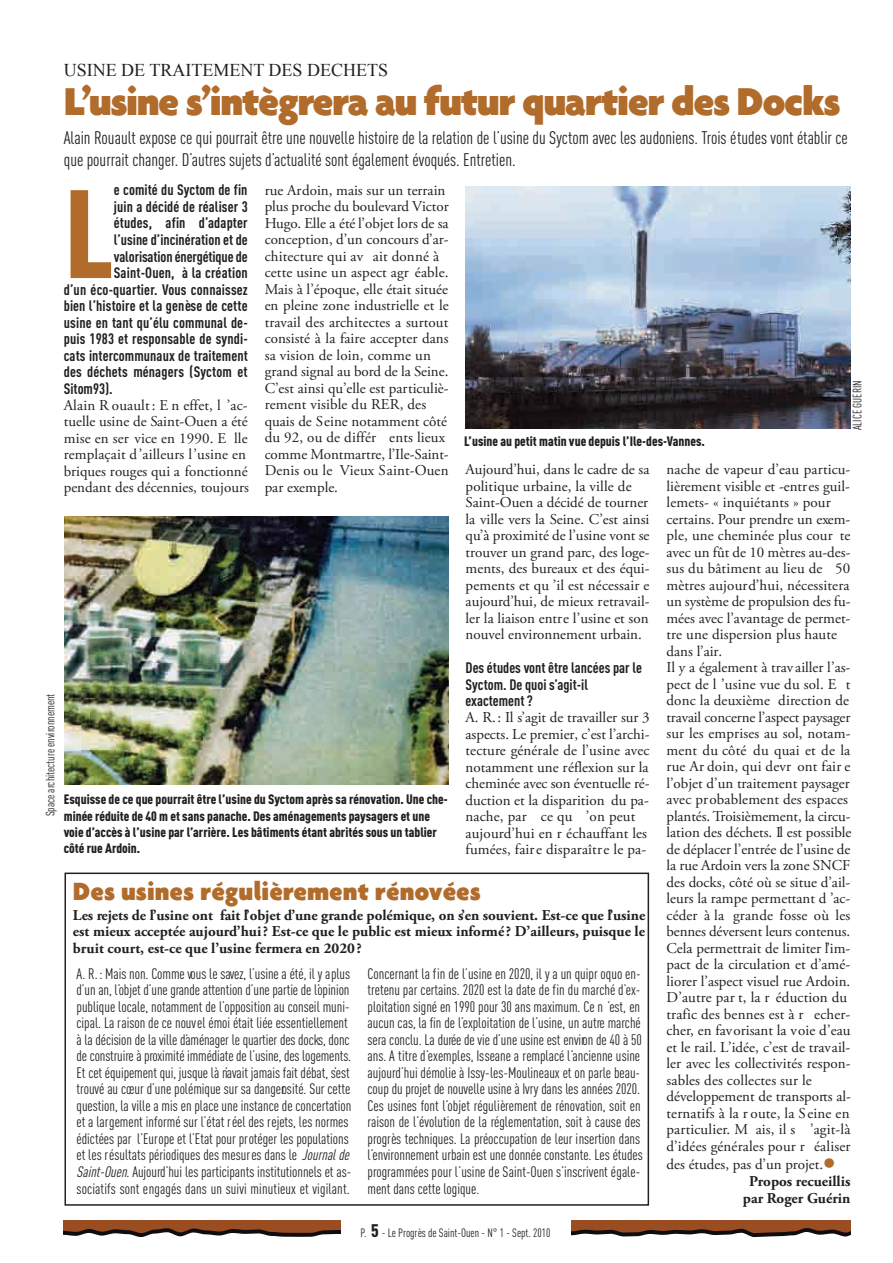
<style>
.page{position:relative;width:893px;height:1263px;background:#fff}
.page>*{position:absolute;margin:0;border:0;box-sizing:border-box;transform-origin:0 0}
.t1{font:900 123.45px "DIN Cond";color:#b16b2a}
.t2{font:900 42px "Agenda";letter-spacing:-.035em;color:#b16b2a}
.t3{font:900 27px "Agenda";color:#b16b2a}
.t4{font:18px/21.6px "DIN Cond";color:#231f20}
.t5{font:18px "Times New Roman";color:#231f20}
.t6{font:15px/16.5px "Adobe Garamond Pro";color:#231f20}
.t7{font:15px/16.5px "DIN Cond";color:#231f20}
.t8{font:700 15px/16.5px "DIN Cond";letter-spacing:.005em;color:#231f20}
.t9{font:700 15px/16.5px "Adobe Garamond Pro";color:#231f20;text-align:center}
.t10{font:900 13.5px/16.2px "DIN Cond";color:#231f20}
.t11{font:12px "DIN Cond";color:#231f20}
.s1{font-style:italic}
.s2{font-weight:900;font-size:18px}
</style>
<div class="page">
<div style="left:65px;top:872px;width:584px;height:334px;border:2px solid #231f20"></div>
<svg style="left:64px;top:1220px;width:786px;height:17px;background:#87563b"></svg>
<div style="left:341px;top:1219px;width:229px;height:26px;background:#fff"></div>
<img style="left:466px;top:186px;width:384px;height:243px">
<img style="left:65px;top:516px;width:384px;height:269px">
<p class="t5" style="left:64px;top:58px;width:326px">USINE DE TRAITEMENT DES DECHETS</p>
<h2 class="t2" style="left:64px;top:86px;width:778px">L’usine s’intègrera au futur quartier des Docks</h2>
<p class="t4" style="left:64px;top:127px;width:785px">Alain Rouault expose ce qui pourrait être une nouvelle histoire de la relation de l’usine du Syctom avec les audoniens. Trois études vont établir ce que pourrait changer. D’autres sujets d’actualité sont également évoqués. Entretien.</p>
<p class="t6" style="left:265px;top:182px;width:185px">rue Ardoin, mais sur un terrain plus proche du boulevard Victor<br>Hugo. Elle a été l’objet lors de sa conception, d’un concours d’ar&shy;chitecture qui av ait donné à cette usine un aspect agr éable.<br>Mais à l’époque, elle était située en pleine zone industrielle et le travail des architectes a surtout consisté à la faire accepter dans sa vision de loin, comme un grand signal au bord de la Seine.<br>C’est ainsi qu’elle est particuliè&shy;rement visible du RER, des quais de Seine notamment côté du 92, ou de différ ents lieux comme Montmartre, l’Ile-Saint-<br>Denis ou le Vieux Saint-Ouen par exemple.</p>
<h1 class="t1" style="left:64px;top:190px;width:52px">L</h1>
<p class="t8" style="left:114px;top:183px;width:135px">e comité du Syctom de fin</p>
<p class="t8" style="left:114px;top:200px;width:135px">juin a décidé de réaliser 3</p>
<p class="t8" style="left:114px;top:216px;width:135px">études, afin d’adapter</p>
<p class="t8" style="left:114px;top:233px;width:135px">l’usine d’incinération et de</p>
<p class="t8" style="left:114px;top:249px;width:135px">valorisation énergétique de</p>
<p class="t8" style="left:114px;top:266px;width:135px">Saint-Ouen, à la création</p>
<p class="t8" style="left:64px;top:282px;width:186px">d’un éco-quartier. Vous connaissez</p>
<p class="t8" style="left:64px;top:299px;width:185px">bien l’histoire et la genèse de cette</p>
<p class="t8" style="left:64px;top:315px;width:186px">usine en tant qu’élu communal de-</p>
<p class="t8" style="left:64px;top:332px;width:186px">puis 1983 et responsable de syndi-</p>
<p class="t8" style="left:64px;top:348px;width:186px">cats intercommunaux de traitement</p>
<p class="t8" style="left:64px;top:365px;width:185px">des déchets ménagers (Syctom et</p>
<p class="t8" style="left:64px;top:382px;width:50px">Sitom93).</p>
<p class="t6" style="left:64px;top:397px;width:187px">Alain R ouault : E n effet, l ’ac&shy;tuelle usine de Saint-Ouen a été mise en ser vice en 1990. E lle remplaçait d’ailleurs l’usine en briques rouges qui a fonctionné pendant des décennies, toujours</p>
<p class="t11" style="left:850px;top:430px;width:51px;rotate:-90deg">ALICE GUERIN</p>
<p class="t10" style="left:464px;top:434px;width:242px">L’usine au petit matin vue depuis l’Ile-des-Vannes.</p>
<p class="t6" style="left:666px;top:462px;width:186px">nache de vapeur d’eau particu&shy;lièrement visible et -entres guil&shy;lemets- « inquiétants » pour certains. Pour prendre un exem&shy;ple, une cheminée plus cour te avec un fût de 10 mètres au-des&shy;sus du bâtiment au lieu de 50 mètres aujourd’hui, nécessitera un système de propulsion des fu&shy;mées avec l’avantage de permet&shy;tre une dispersion plus haute dans l’air.<br>Il y a également à trav ailler l’as&shy;pect de l ’usine vue du sol. E t donc la deuxième direction de travail concerne l’aspect paysager sur les emprises au sol, notam&shy;ment du côté du quai et de la rue Ar doin, qui devr ont fair e l’objet d’un traitement paysager avec probablement des espaces plantés. Troisièmement, la circu&shy;lation des déchets. Il est possible de déplacer l’entrée de l’usine de la rue Ardoin vers la zone SNCF des docks, côté où se situe d’ail&shy;leurs la rampe permettant d ’ac&shy;céder à la grande fosse où les bennes déversent leurs contenus.<br>Cela permettrait de limiter l’im&shy;pact de la circulation et d’amé&shy;liorer l’aspect visuel rue Ardoin.<br>D’autre par t, la r éduction du trafic des bennes est à r echer&shy;cher, en favorisant la voie d’eau et le rail. L’idée, c’est de travail&shy;ler avec les collectivités respon&shy;sables des collectes sur le développement de transports al&shy;ternatifs à la r oute, la Seine en particulier. M ais, il s ’agit-là d’idées générales pour r éaliser</p>
<p class="t6" style="left:666px;top:1157px;width:158px">des études, pas d’un projet.</p>
<p class="t9" style="left:743px;top:1173px;width:109px">Propos recueillis par Roger Guérin</p>
<p class="t6" style="left:466px;top:462px;width:186px">Aujourd’hui, dans le cadre de sa politique urbaine, la ville de<br>Saint-Ouen a décidé de tourner la ville vers la Seine. C’est ainsi qu’à proximité de l’usine vont se trouver un grand parc, des loge&shy;ments, des bureaux et des équi&shy;pements et qu ’il est nécessair e aujourd’hui, de mieux retravail&shy;ler la liaison entre l’usine et son nouvel environnement urbain.</p>
<p class="t8" style="left:466px;top:661px;width:178px">Des études vont être lancées par le<br>Syctom. De quoi s’agit-il exactement ?</p>
<p class="t6" style="left:466px;top:709px;width:186px">A. R.: Il s’agit de travailler sur 3 aspects. Le premier, c’est l’archi&shy;tecture générale de l’usine avec notamment une réflexion sur la cheminée avec son éventuelle ré&shy;duction et la disparition du pa&shy;nache, par ce qu ’on peut aujourd’hui en r échauffant les fumées, faire disparaître le pa-</p>
<p class="t11" style="left:43px;top:816px;width:124px;rotate:-90deg">Space architecture environnement</p>
<p class="t10" style="left:64px;top:793px;width:385px">Esquisse de ce que pourrait être l’usine du Syctom après sa rénovation. Une che&shy;minée réduite de 40 m et sans panache. Des aménagements paysagers et une voie d’accès à l’usine par l’arrière. Les bâtiments étant abrités sous un tablier côté rue Ardoin.</p>
<h3 class="t3" style="left:73px;top:880px;width:409px">Des usines régulièrement rénovées</h3>
<p class="t9" style="left:73px;top:907px;width:574px;text-align:justify">Les rejets de l’usine ont fait l’objet d’une grande polémique, on s’en souvient. Est-ce que l’usine est mieux acceptée aujourd’hui ? Est-ce que le public est mieux informé ? D’ailleurs, puisque le bruit court, est-ce que l’usine fermera en 2020 ?</p>
<p class="t7" style="left:77px;top:965px;width:278px">A. R.: Mais non. Comme vous le savez, l’usine a été, il y aplus d’un an, l’objet d’une grande attention d’une partie de l’opinion publique locale, notamment de l’opposition au conseil muni&shy;cipal. La raison de ce nouvel émoi était liée essentiellement à la décision de la ville d’aménager le quartier des docks, donc de construire à proximité immédiate de l’usine, des logements.<br>Et cet équipement qui, jusque là n’avait jamais fait débat, s’est trouvé au cœur d’une polémique sur sa dangerosité. Sur cette question, la ville a mis en place une instance de concertation et a largement informé sur l’état réel des rejets, les normes édictées par l’Europe et l’Etat pour protéger les populations et les résultats périodiques des mesures dans le <span class="s1">Journalde Saint-Ouen</span>. Aujourd’hui les participants institutionnels et as&shy;sociatifs sont engagés dans un suivi minutieux et vigilant.</p>
<p class="t7" style="left:368px;top:965px;width:277px">Concernant la fin de l’usine en 2020, il y a un quipr oquo en&shy;tretenu par certains. 2020 est la date de fin du marché d’ex&shy;ploitation signé en 1990 pour 30 ans maximum. Ce n ’est, en aucun cas, la fin de l’exploitation de l’usine, un autre marché sera conclu. La durée de vie d’une usine est environ de 40 à 50 ans. A titre d’exemples, Isseane a remplacé l’ancienne usine aujourd’hui démolie à Issy-les-Moulineaux et on parle beau&shy;coup du projet de nouvelle usine à Ivry dans les années 2020.<br>Ces usines font l’objet régulièrement de rénovation, soit en raison de l’évolution de la réglementation, soit à cause des progrès techniques. La préoccupation de leur insertion dans l’environnement urbain est une donnée constante. Les études programmées pour l’usine de Saint-Ouen s’inscrivent égale&shy;ment dans cette logique.</p>
<p class="t11" style="left:360px;top:1226px;width:192px">P. <span class="s2">5</span> - Le Progrès de Saint-Ouen - N° 1 - Sept. 2010</p>
</div>
